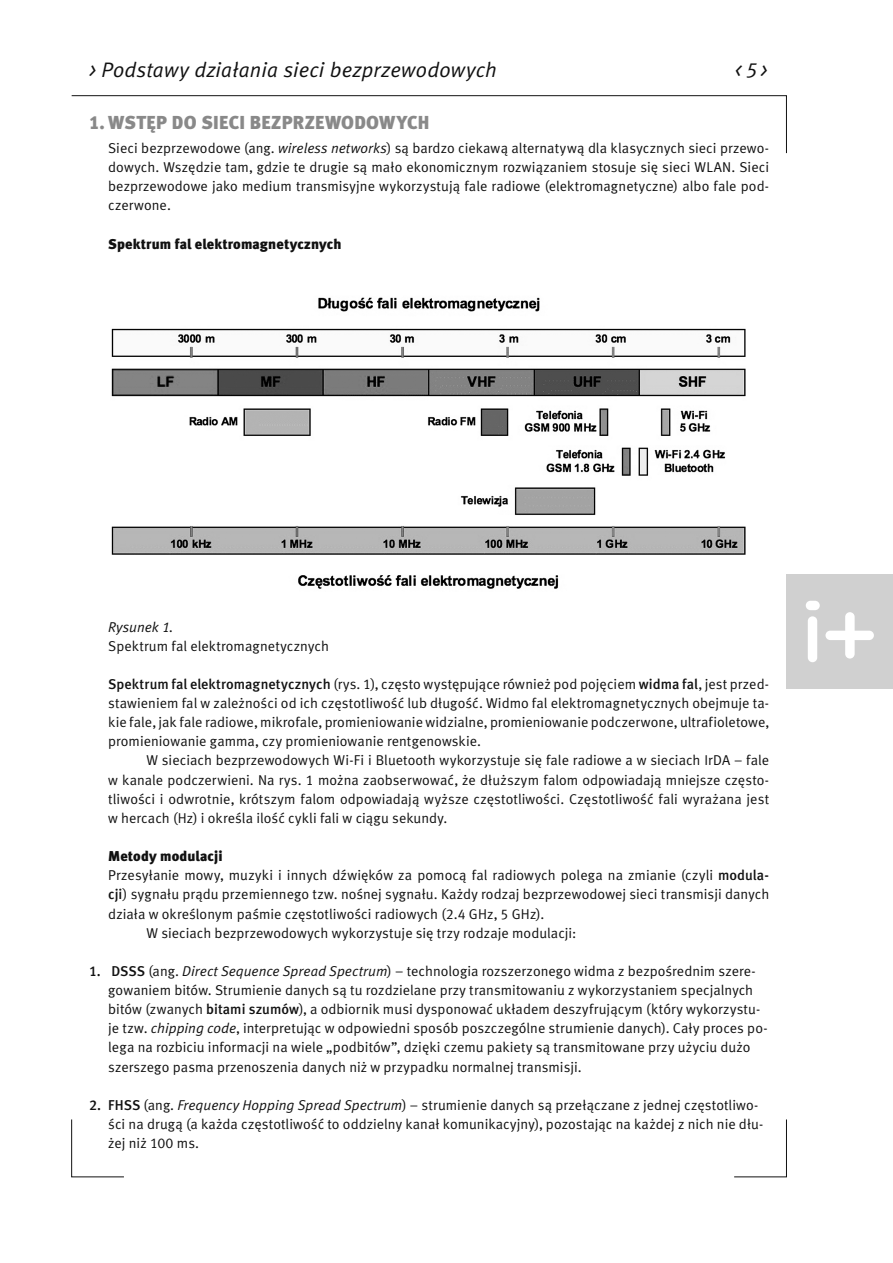
<style>
.page{position:relative;width:893px;height:1263px;background:#fff}
.page>*{position:absolute;margin:0;border:0;box-sizing:border-box;transform-origin:0 0}
.t1{font:italic 21px "Meta Normal CELF";letter-spacing:.01em;color:#111}
.t2{font:18.75px "Meta Black CELF";letter-spacing:.015em;color:#898989}
.t3{font:14.25px/19.2px "Meta Normal CELF";letter-spacing:.005em;color:#111}
.t4{font:14.25px "Meta Black CELF";letter-spacing:.01em;color:#111}
.s1{font-style:italic}
.s2{font-family:"Meta Medium CELF"}
</style>
<div class="page">
<svg style="left:71px;top:95px;width:716px;height:59px"></svg>
<svg style="left:71px;top:1119px;width:53px;height:58px"></svg>
<svg style="left:734px;top:1119px;width:53px;height:58px"></svg>
<div style="left:786px;top:574px;width:107px;height:115px;background:#d0d0d0"></div>
<div style="left:808px;top:616px;width:9px;height:46px;background:#fff;border-radius:5px"></div>
<div style="left:806px;top:601px;width:14px;height:9px;background:#fff;border-radius:5px"></div>
<svg style="left:825px;top:612px;width:49px;height:46px"></svg>
<img style="left:111px;top:297px;width:635px;height:292px">
<p class="t1" style="left:89px;top:61px;width:409px">&gt; Podstawy działania sieci bezprzewodowych</p>
<p class="t1" style="left:735px;top:61px;width:34px">&lt; 5 &gt;</p>
<p class="t2" style="left:89px;top:116px;width:342px">1. WSTĘP DO SIECI BEZPRZEWODOWYCH</p>
<p class="t3" style="left:108px;top:140px;width:662px;text-align:justify">Sieci bezprzewodowe (ang. <span class="s1">wireless networks</span>) są bardzo ciekawą alternatywą dla klasycznych sieci przewo&shy;dowych. Wszędzie tam, gdzie te drugie są mało ekonomicznym rozwiązaniem stosuje się sieci WLAN. Sieci bezprzewodowe jako medium transmisyjne wykorzystują fale radiowe (elektromagnetyczne) albo fale pod&shy;czerwone.</p>
<p class="t4" style="left:108px;top:239px;width:235px">Spektrum fal elektromagnetycznych</p>
<p class="t3" style="left:108px;top:618px;width:222px"><span class="s1">Rysunek 1.<br></span>Spektrum fal elektromagnetycznych</p>
<p class="t3" style="left:108px;top:675px;width:662px"><span class="s2">Spektrum fal elektromagnetycznych</span> (rys. 1), często występujące również pod pojęciem <span class="s2">widma fal</span>, jest przed-</p>
<p class="t3" style="left:108px;top:695px;width:662px">stawieniem fal w zależności od ich częstotliwość lub długość. Widmo fal elektromagnetycznych obejmuje ta-</p>
<p class="t3" style="left:108px;top:714px;width:662px">kie fale, jak fale radiowe, mikrofale, promieniowanie widzialne, promieniowanie podczerwone, ultrafioletowe,</p>
<p class="t3" style="left:108px;top:733px;width:374px">promieniowanie gamma, czy promieniowanie rentgenowskie.</p>
<p class="t3" style="left:146px;top:752px;width:624px">W sieciach bezprzewodowych Wi-Fi i Bluetooth wykorzystuje się fale radiowe a w sieciach IrDA – fale</p>
<p class="t3" style="left:108px;top:771px;width:662px">w kanale podczerwieni. Na rys. 1 można zaobserwować, że dłuższym falom odpowiadają mniejsze często-</p>
<p class="t3" style="left:108px;top:790px;width:662px">tliwości i odwrotnie, krótszym falom odpowiadają wyższe częstotliwości. Częstotliwość fali wyrażana jest</p>
<p class="t3" style="left:108px;top:809px;width:341px">w hercach (Hz) i określa ilość cykli fali w ciągu sekundy.</p>
<p class="t4" style="left:108px;top:851px;width:116px">Metody modulacji</p>
<p class="t3" style="left:108px;top:867px;width:662px">Przesyłanie mowy, muzyki i innych dźwięków za pomocą fal radiowych polega na zmianie (czyli <span class="s2">modula-</span></p>
<p class="t3" style="left:108px;top:886px;width:662px"><span class="s2">cji</span>) sygnału prądu przemiennego tzw. nośnej sygnału. Każdy rodzaj bezprzewodowej sieci transmisji danych</p>
<p class="t3" style="left:108px;top:905px;width:438px">działa w określonym paśmie częstotliwości radiowych (2.4 GHz, 5 GHz).</p>
<p class="t3" style="left:146px;top:924px;width:431px">W sieciach bezprzewodowych wykorzystuje się trzy rodzaje modulacji:</p>
<p class="t3" style="left:108px;top:962px;width:661px;text-indent:-19px"><span class="s2">1. DSSS</span> (ang. <span class="s1">Direct Sequence Spread Spectrum</span>) – technologia rozszerzonego widma z bezpośrednim szere&shy;gowaniem bitów. Strumienie danych są tu rozdzielane przy transmitowaniu z wykorzystaniem specjalnych bitów (zwanych <span class="s2">bitami szumów</span>), a odbiornik musi dysponować układem deszyfrującym (który wykorzystu&shy;je tzw. <span class="s1">chipping code</span>, interpretując w odpowiedni sposób poszczególne strumienie danych). Cały proces po&shy;lega na rozbiciu informacji na wiele „podbitów”, dzięki czemu pakiety są transmitowane przy użyciu dużo szerszego pasma przenoszenia danych niż w przypadku normalnej transmisji.</p>
<p class="t3" style="left:108px;top:1096px;width:657px;text-indent:-19px"><span class="s2">2. FHSS</span> (ang. <span class="s1">Frequency Hopping Spread Spectrum</span>) – strumienie danych są przełączane z jednej częstotliwo&shy;ści na drugą (a każda częstotliwość to oddzielny kanał komunikacyjny), pozostając na każdej z nich nie dłu&shy;żej niż 100 ms.</p>
</div>
